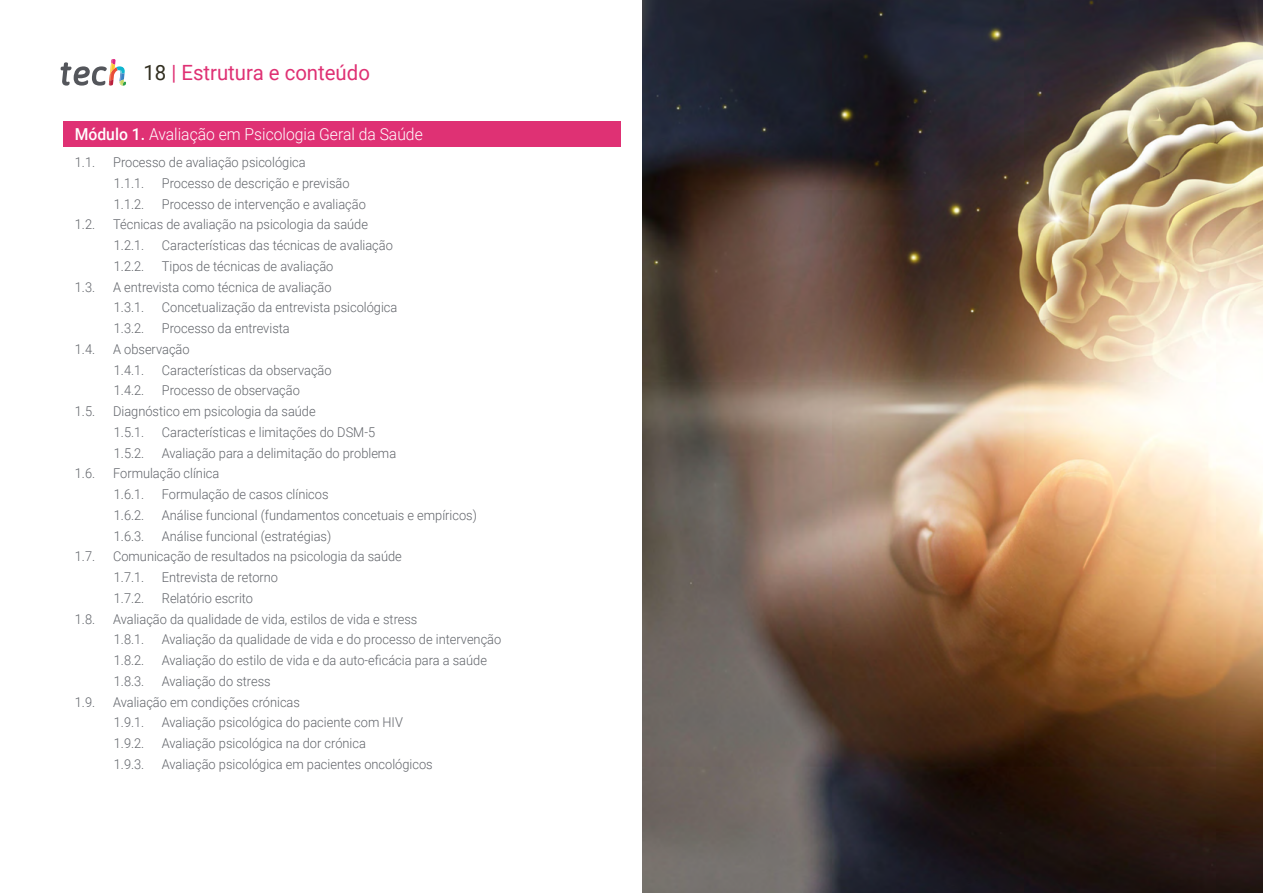
<style>
.page{position:relative;width:1263px;height:893px;background:#fff}
.page>*{position:absolute;margin:0;border:0;box-sizing:border-box;transform-origin:0 0}
.t1{font:21px "Roboto";color:#df3174}
.t2{font:300 16.5px "Roboto";color:#fff;scale:.95 1}
.t3{font:300 13.5px/20.7px "Roboto";color:#61646a;scale:.95 1}
.s1{color:#312e20}
.s2{font-weight:500}
</style>
<div class="page">
<div style="left:64px;top:121px;width:557px;height:25px;background:#df3174"></div>
<svg style="left:61px;top:59px;width:65px;height:27px"></svg>
<img style="left:642px;top:0;width:621px;height:893px">
<h1 class="t1" style="left:144px;top:57px;width:228px"><span class="s1">18</span> | Estrutura e conteúdo</h1>
<p class="t2" style="left:75px;top:123px;width:368px"><span class="s2">Módulo 1.</span> Avaliação em Psicologia Geral da Saúde</p>
<p class="t3" style="left:75px;top:151px;width:23px">1.1.</p>
<p class="t3" style="left:113px;top:151px;width:204px">Processo de avaliação psicológica<br>1.1.1.</p>
<p class="t3" style="left:162px;top:172px;width:199px">Processo de descrição e previsão</p>
<p class="t3" style="left:114px;top:193px;width:34px">1.1.2.</p>
<p class="t3" style="left:162px;top:193px;width:216px">Processo de intervenção e avaliação</p>
<p class="t3" style="left:75px;top:214px;width:23px">1.2.</p>
<p class="t3" style="left:113px;top:214px;width:270px">Técnicas de avaliação na psicologia da saúde<br>1.2.1.</p>
<p class="t3" style="left:162px;top:234px;width:245px">Características das técnicas de avaliação</p>
<p class="t3" style="left:114px;top:255px;width:34px">1.2.2.</p>
<p class="t3" style="left:162px;top:255px;width:182px">Tipos de técnicas de avaliação</p>
<p class="t3" style="left:75px;top:276px;width:23px">1.3.</p>
<p class="t3" style="left:113px;top:276px;width:231px">A entrevista como técnica de avaliação<br>1.3.1.</p>
<p class="t3" style="left:162px;top:297px;width:249px">Concetualização da entrevista psicológica</p>
<p class="t3" style="left:114px;top:317px;width:34px">1.3.2.</p>
<p class="t3" style="left:162px;top:317px;width:136px">Processo da entrevista</p>
<p class="t3" style="left:75px;top:338px;width:23px">1.4.</p>
<p class="t3" style="left:113px;top:338px;width:82px">A observação<br>1.4.1.</p>
<p class="t3" style="left:162px;top:359px;width:180px">Características da observação</p>
<p class="t3" style="left:114px;top:380px;width:34px">1.4.2.</p>
<p class="t3" style="left:162px;top:380px;width:147px">Processo de observação</p>
<p class="t3" style="left:75px;top:400px;width:23px">1.5.</p>
<p class="t3" style="left:113px;top:400px;width:215px">Diagnóstico em psicologia da saúde<br>1.5.1.</p>
<p class="t3" style="left:162px;top:421px;width:226px">Características e limitações do DSM-5</p>
<p class="t3" style="left:114px;top:442px;width:34px">1.5.2.</p>
<p class="t3" style="left:162px;top:442px;width:248px">Avaliação para a delimitação do problema</p>
<p class="t3" style="left:75px;top:463px;width:23px">1.6.</p>
<p class="t3" style="left:113px;top:463px;width:113px">Formulação clínica<br>1.6.1.</p>
<p class="t3" style="left:162px;top:483px;width:177px">Formulação de casos clínicos</p>
<p class="t3" style="left:114px;top:504px;width:34px">1.6.2.</p>
<p class="t3" style="left:162px;top:504px;width:333px">Análise funcional (fundamentos concetuais e empíricos)</p>
<p class="t3" style="left:114px;top:525px;width:34px">1.6.3.</p>
<p class="t3" style="left:162px;top:525px;width:180px">Análise funcional (estratégias)</p>
<p class="t3" style="left:75px;top:546px;width:23px">1.7.</p>
<p class="t3" style="left:113px;top:546px;width:305px">Comunicação de resultados na psicologia da saúde<br>1.7.1.</p>
<p class="t3" style="left:162px;top:566px;width:124px">Entrevista de retorno</p>
<p class="t3" style="left:114px;top:587px;width:34px">1.7.2.</p>
<p class="t3" style="left:162px;top:587px;width:98px">Relatório escrito</p>
<p class="t3" style="left:75px;top:608px;width:23px">1.8.</p>
<p class="t3" style="left:113px;top:608px;width:322px">Avaliação da qualidade de vida, estilos de vida e stress<br>1.8.1.</p>
<p class="t3" style="left:162px;top:629px;width:359px">Avaliação da qualidade de vida e do processo de intervenção</p>
<p class="t3" style="left:114px;top:649px;width:34px">1.8.2.</p>
<p class="t3" style="left:162px;top:649px;width:344px">Avaliação do estilo de vida e da auto-eficácia para a saúde</p>
<p class="t3" style="left:114px;top:670px;width:34px">1.8.3.</p>
<p class="t3" style="left:162px;top:670px;width:116px">Avaliação do stress</p>
<p class="t3" style="left:75px;top:691px;width:23px">1.9.</p>
<p class="t3" style="left:113px;top:691px;width:198px">Avaliação em condições crónicas<br>1.9.1.</p>
<p class="t3" style="left:162px;top:712px;width:255px">Avaliação psicológica do paciente com HIV</p>
<p class="t3" style="left:114px;top:732px;width:34px">1.9.2.</p>
<p class="t3" style="left:162px;top:732px;width:216px">Avaliação psicológica na dor crónica</p>
<p class="t3" style="left:114px;top:753px;width:34px">1.9.3.</p>
<p class="t3" style="left:162px;top:753px;width:287px">Avaliação psicológica em pacientes oncológicos</p>
</div>
